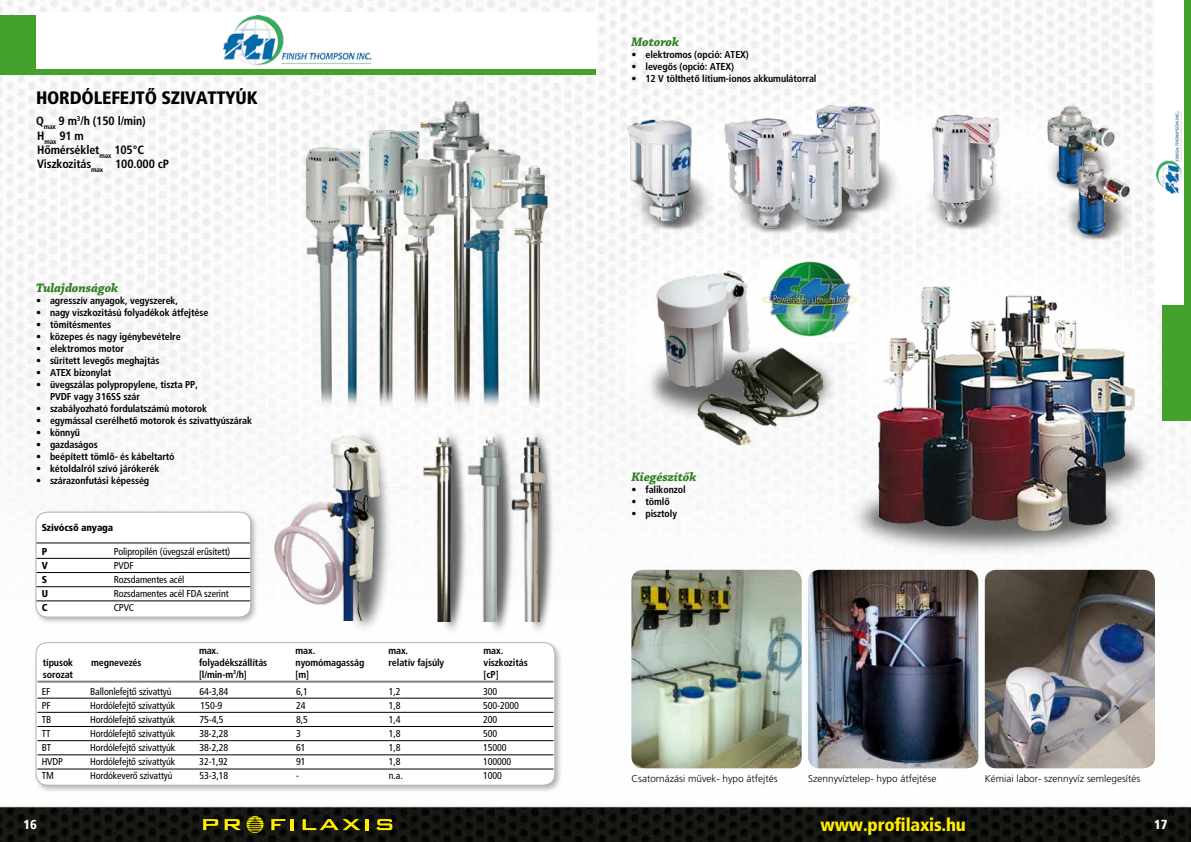
<style>
.page{position:relative;width:1191px;height:842px;background:#fff}
.page>*{position:absolute;margin:0;border:0;box-sizing:border-box;transform-origin:0 0}
.t1{font:900 condensed 18px "Frutiger";letter-spacing:-.01em;color:#000}
.t2{font:900 condensed 18px "Frutiger";letter-spacing:-.01em;color:#ffed00}
.t3{font:italic 700 13px "Chaparral Pro";letter-spacing:-.01em;color:#317f24}
.t4{font:900 condensed 13px "Frutiger LT";color:#fff}
.t5{font:700 condensed 12px/14.4px "Frutiger";letter-spacing:-.01em;color:#000}
.t6{font:700 condensed 10px/12px "Frutiger";letter-spacing:-.01em;color:#000}
.t7{font:condensed 10px "Frutiger";letter-spacing:-.01em;color:#000}
.t8{font:300 10px "Frutiger";color:#000}
.t9{font:900 condensed 10px "Frutiger";letter-spacing:-.01em;color:#000}
</style>
<div class="page">
<img style="left:0;top:0;width:1191px;height:842px">
<svg style="left:203px;top:819px;width:15px;height:11px"></svg>
<svg style="left:225px;top:816px;width:39px;height:17px"></svg>
<svg style="left:271px;top:819px;width:14px;height:11px"></svg>
<svg style="left:291px;top:819px;width:3px;height:11px"></svg>
<svg style="left:302px;top:819px;width:58px;height:11px"></svg>
<hr style="left:365px;top:819px;width:4px;height:11px;background:#ffed00">
<svg style="left:377px;top:819px;width:15px;height:11px"></svg>
<img style="left:198px;top:75px;width:397px;height:561px">
<div style="left:0;top:15px;width:595px;height:60px;background:#44a12b"></div>
<img style="left:631px;top:570px;width:170px;height:198px">
<img style="left:808px;top:570px;width:170px;height:198px">
<img style="left:984px;top:570px;width:171px;height:198px">
<div style="left:36px;top:12px;width:559px;height:57px;background:#fff"></div>
<img style="left:223px;top:16px;width:149px;height:50px">
<div style="left:33px;top:509px;width:226px;height:116px;background:#000;opacity:.3"></div>
<div style="left:36px;top:512px;width:215px;height:105px;background:#fff;border-radius:11px"></div>
<div style="left:36px;top:512px;width:215px;height:105px;border:1px solid #b1b3b4;border-radius:11px"></div>
<hr style="left:37px;top:558px;width:213px;height:1px;background:#000">
<hr style="left:37px;top:572px;width:213px;height:1px;background:#000">
<hr style="left:37px;top:586px;width:213px;height:1px;background:#000">
<hr style="left:37px;top:601px;width:213px;height:1px;background:#000">
<hr style="left:37px;top:542px;width:213px;height:2px;background:#000">
<div style="left:33px;top:640px;width:530px;height:153px;background:#000;opacity:.3"></div>
<div style="left:36px;top:643px;width:519px;height:142px;background:#fff;border-radius:11px"></div>
<div style="left:36px;top:642px;width:519px;height:143px;border:1px solid #b1b3b4;border-radius:11px"></div>
<hr style="left:37px;top:681px;width:516px;height:2px;background:#000">
<hr style="left:37px;top:698px;width:516px;height:1px;background:#000">
<hr style="left:37px;top:712px;width:516px;height:1px;background:#000">
<hr style="left:37px;top:726px;width:516px;height:1px;background:#000">
<hr style="left:37px;top:740px;width:516px;height:1px;background:#000">
<hr style="left:37px;top:755px;width:516px;height:1px;background:#000">
<hr style="left:37px;top:769px;width:516px;height:1px;background:#000">
<img style="left:595px;top:178px;width:219px;height:315px">
<img style="left:643px;top:342px;width:5px;height:85px">
<img style="left:648px;top:268px;width:166px;height:182px">
<img style="left:761px;top:258px;width:53px;height:85px">
<img style="left:814px;top:253px;width:377px;height:306px">
<img style="left:1134px;top:418px;width:21px;height:88px">
<img style="left:847px;top:475px;width:283px;height:83px">
<img style="left:876px;top:287px;width:258px;height:243px">
<img style="left:596px;top:63px;width:559px;height:190px">
<img style="left:1060px;top:193px;width:74px;height:48px">
<img style="left:620px;top:106px;width:513px;height:132px">
<div style="left:1162px;top:0;width:29px;height:421px;background:#44a12b"></div>
<div style="left:1155px;top:0;width:28px;height:305px;background:#fff"></div>
<img style="left:1156px;top:112px;width:25px;height:81px">
<img style="left:481px;top:427px;width:34px;height:211px">
<img style="left:521px;top:427px;width:35px;height:211px">
<img style="left:434px;top:427px;width:34px;height:211px">
<img style="left:263px;top:430px;width:289px;height:192px">
<img style="left:336px;top:427px;width:57px;height:207px">
<h1 class="t1" style="left:36px;top:87px;width:223px">HORDÓLEFEJTô SZIVATTYÚK</h1>
<p class="t5" style="left:36px;top:114px;width:135px">Q<sub>max</sub> 9 m<sup>3</sup>/h (150 l/min)<br>H<sub>max</sub> 91 m<br>Hômérséklet<sub>max</sub> 105°C<br>Viszkozitás<sub>max</sub> 100.000 cP</p>
<h2 class="t3" style="left:36px;top:280px;width:84px">Tulajdonságok</h2>
<p class="t6" style="left:36px;top:295px;width:144px">• agresszív anyagok, vegyszerek,</p>
<p class="t6" style="left:36px;top:307px;width:174px">• nagy viszkozitású folyadékok átfejtése</p>
<p class="t6" style="left:36px;top:319px;width:77px">• tömítésmentes</p>
<p class="t6" style="left:36px;top:331px;width:146px">• közepes és nagy igénybevételre</p>
<p class="t6" style="left:36px;top:343px;width:89px">• elektromos motor</p>
<p class="t6" style="left:36px;top:355px;width:125px">• sûrített levegôs meghajtás</p>
<p class="t6" style="left:36px;top:367px;width:77px">• ATEX bizonylat</p>
<p class="t6" style="left:50px;top:379px;width:149px;text-indent:-14px">• üvegszálas polypropylene, tiszta PP,<br>PVDF vagy 316SS szár</p>
<p class="t6" style="left:36px;top:403px;width:172px">• szabályozható fordulatszámú motorok</p>
<p class="t6" style="left:36px;top:415px;width:217px">• egymással cserélhetô motorok és szivattyúszárak</p>
<p class="t6" style="left:36px;top:427px;width:46px">• könnyû</p>
<p class="t6" style="left:36px;top:439px;width:63px">• gazdaságos</p>
<p class="t6" style="left:36px;top:451px;width:140px">• beépített tömlô- és kábeltartó</p>
<p class="t6" style="left:36px;top:463px;width:125px">• kétoldalról szívó járókerék</p>
<p class="t6" style="left:36px;top:475px;width:115px">• szárazonfutási képesség</p>
<p class="t9" style="left:42px;top:521px;width:73px">Szívócsô anyaga</p>
<p class="t9" style="left:42px;top:545px;width:7px">P</p>
<p class="t7" style="left:114px;top:545px;width:118px">Polipropilén (üvegszál erûsített)</p>
<p class="t9" style="left:42px;top:559px;width:8px">V</p>
<p class="t7" style="left:114px;top:559px;width:21px">PVDF</p>
<p class="t9" style="left:42px;top:573px;width:7px">S</p>
<p class="t7" style="left:114px;top:573px;width:72px">Rozsdamentes acél</p>
<p class="t9" style="left:42px;top:587px;width:8px">U</p>
<p class="t7" style="left:114px;top:587px;width:116px">Rozsdamentes acél FDA szerint</p>
<p class="t9" style="left:42px;top:601px;width:7px">C</p>
<p class="t7" style="left:114px;top:601px;width:22px">CPVC</p>
<p class="t6" style="left:43px;top:656px;width:32px">típusok sorozat</p>
<p class="t6" style="left:91px;top:656px;width:52px">megnevezés</p>
<p class="t6" style="left:199px;top:644px;width:70px">max. folyadékszállítás [l/min-m<sup>3</sup>/h]</p>
<p class="t6" style="left:295px;top:644px;width:70px">max. nyomómagasság [m]</p>
<p class="t6" style="left:388px;top:644px;width:57px">max.<br>relatív fajsúly</p>
<p class="t6" style="left:483px;top:644px;width:46px">max. viszkozitás [cP]</p>
<p class="t7" style="left:42px;top:686px;width:10px">EF</p>
<p class="t7" style="left:90px;top:686px;width:83px">Ballonlefejtô szivattyú</p>
<p class="t7" style="left:199px;top:686px;width:30px">64-3,84</p>
<p class="t7" style="left:296px;top:686px;width:13px">6,1</p>
<p class="t7" style="left:389px;top:686px;width:13px">1,2</p>
<p class="t7" style="left:483px;top:686px;width:16px">300</p>
<p class="t7" style="left:42px;top:700px;width:10px">PF</p>
<p class="t7" style="left:90px;top:700px;width:87px">Hordólefejtô szivattyúk</p>
<p class="t7" style="left:201px;top:700px;width:23px">150-9</p>
<p class="t7" style="left:296px;top:700px;width:11px">24</p>
<p class="t7" style="left:389px;top:700px;width:13px">1,8</p>
<p class="t7" style="left:483px;top:700px;width:37px">500-2000</p>
<p class="t7" style="left:42px;top:714px;width:11px">TB</p>
<p class="t7" style="left:90px;top:714px;width:87px">Hordólefejtô szivattyúk</p>
<p class="t7" style="left:199px;top:714px;width:26px">75-4,5</p>
<p class="t7" style="left:296px;top:714px;width:13px">8,5</p>
<p class="t7" style="left:389px;top:714px;width:13px">1,4</p>
<p class="t7" style="left:483px;top:714px;width:16px">200</p>
<p class="t7" style="left:42px;top:728px;width:10px">TT</p>
<p class="t7" style="left:90px;top:728px;width:87px">Hordólefejtô szivattyúk</p>
<p class="t7" style="left:199px;top:728px;width:30px">38-2,28</p>
<p class="t7" style="left:296px;top:728px;width:6px">3</p>
<p class="t7" style="left:389px;top:728px;width:13px">1,8</p>
<p class="t7" style="left:483px;top:728px;width:16px">500</p>
<p class="t7" style="left:42px;top:742px;width:11px">BT</p>
<p class="t7" style="left:90px;top:742px;width:87px">Hordólefejtô szivattyúk</p>
<p class="t7" style="left:199px;top:742px;width:30px">38-2,28</p>
<p class="t7" style="left:296px;top:742px;width:11px">61</p>
<p class="t7" style="left:389px;top:742px;width:13px">1,8</p>
<p class="t7" style="left:483px;top:742px;width:25px">15000</p>
<p class="t7" style="left:42px;top:756px;width:23px">HVDP</p>
<p class="t7" style="left:90px;top:756px;width:87px">Hordólefejtô szivattyúk</p>
<p class="t7" style="left:199px;top:756px;width:30px">32-1,92</p>
<p class="t7" style="left:296px;top:756px;width:11px">91</p>
<p class="t7" style="left:389px;top:756px;width:13px">1,8</p>
<p class="t7" style="left:483px;top:756px;width:30px">100000</p>
<p class="t7" style="left:42px;top:770px;width:14px">TM</p>
<p class="t7" style="left:90px;top:770px;width:84px">Hordókeverô szivattyú</p>
<p class="t7" style="left:199px;top:770px;width:30px">53-3,18</p>
<p class="t7" style="left:296px;top:770px;width:4px">-</p>
<p class="t7" style="left:389px;top:770px;width:15px">n.a.</p>
<p class="t7" style="left:483px;top:770px;width:20px">1000</p>
<h2 class="t3" style="left:631px;top:34px;width:49px">Motorok</h2>
<p class="t6" style="left:631px;top:48px;width:119px">• elektromos (opció: ATEX)</p>
<p class="t6" style="left:631px;top:60px;width:104px">• levegôs (opció: ATEX)</p>
<p class="t6" style="left:631px;top:72px;width:186px">• 12 V tölthetô lítium-ionos akkumulátorral</p>
<h2 class="t3" style="left:631px;top:470px;width:66px">Kiegészítők</h2>
<p class="t6" style="left:631px;top:484px;width:56px">• falikonzol</p>
<p class="t6" style="left:631px;top:496px;width:40px">• tömlô</p>
<p class="t6" style="left:631px;top:508px;width:47px">• pisztoly</p>
<p class="t8" style="left:631px;top:773px;width:148px">Csatornázási mûvek- hypo átfejtés</p>
<p class="t8" style="left:808px;top:773px;width:130px">Szennyvíztelep- hypo átfejtése</p>
<p class="t8" style="left:984px;top:773px;width:157px">Kémiai labor- szennyvíz semlegesítés</p>
<h2 class="t4" style="left:23px;top:817px;width:15px">16</h2>
<h1 class="t2" style="left:820px;top:814px;width:147px">www.profilaxis.hu</h1>
<h2 class="t4" style="left:1154px;top:817px;width:15px">17</h2>
</div>
